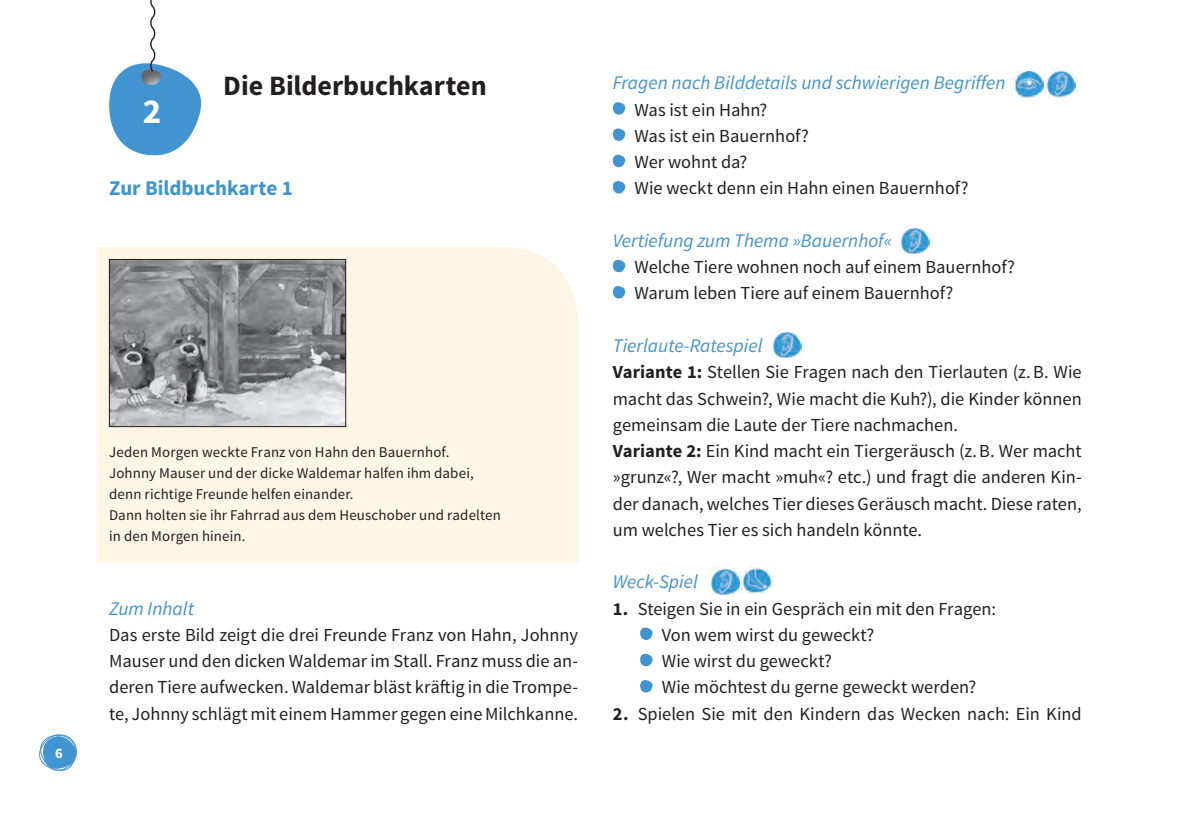
<style>
.page{position:relative;width:1191px;height:819px;background:#fff}
.page>*{position:absolute;margin:0;border:0;box-sizing:border-box;transform-origin:0 0}
.t1{font:700 35px "Source Sans Pro";color:#fff}
.t2{font:700 28px "Source Sans Pro";color:#231f20}
.t3{font:700 21px "Source Sans Pro";color:#4194d0}
.t4{font:italic 19.25px "Source Sans Pro";color:#4194d0}
.t5{font:18.38px/26.2px "Source Sans Pro";color:#231f20}
.t6{font:14.88px/21px "Source Sans Pro";letter-spacing:.01em;color:#231f20}
.t7{font:700 14.53px "Source Sans Pro";color:#fff}
.s1{font-weight:700}
</style>
<div class="page">
<div style="left:97px;top:247px;width:481px;height:315px;background:#fef6e5"></div>
<svg style="left:39px;top:734px;width:38px;height:37px"></svg>
<svg style="left:612px;top:102px;width:14px;height:13px"></svg>
<svg style="left:612px;top:128px;width:14px;height:13px"></svg>
<svg style="left:612px;top:154px;width:14px;height:13px"></svg>
<svg style="left:612px;top:181px;width:14px;height:12px"></svg>
<svg style="left:612px;top:259px;width:14px;height:13px"></svg>
<svg style="left:612px;top:286px;width:14px;height:12px"></svg>
<svg style="left:640px;top:627px;width:13px;height:13px"></svg>
<svg style="left:640px;top:653px;width:13px;height:13px"></svg>
<svg style="left:640px;top:680px;width:13px;height:12px"></svg>
<img style="left:1013px;top:72px;width:30px;height:26px">
<img style="left:1045px;top:69px;width:31px;height:28px">
<img style="left:899px;top:226px;width:30px;height:28px">
<img style="left:771px;top:330px;width:30px;height:28px">
<img style="left:709px;top:567px;width:31px;height:28px">
<img style="left:742px;top:567px;width:30px;height:26px">
<svg style="left:109px;top:0;width:93px;height:155px"></svg>
<img style="left:111px;top:261px;width:233px;height:164px">
<div style="left:109px;top:259px;width:237px;height:168px;border:1px solid #231f20"></div>
<p class="t7" style="left:55px;top:743px;width:9px">6</p>
<h1 class="t1" style="left:143px;top:89px;width:20px">2</h1>
<h2 class="t2" style="left:223px;top:68px;width:265px">Die Bilderbuchkarten</h2>
<p class="t3" style="left:109px;top:175px;width:185px">Zur Bildbuchkarte 1</p>
<p class="t6" style="left:109px;top:442px;width:393px">Jeden Morgen weckte Franz von Hahn den Bauernhof.<br>Johnny Mauser und der dicke Waldemar halfen ihm dabei, denn richtige Freunde helfen einander.<br>Dann holten sie ihr Fahrrad aus dem Heuschober und radelten in den Morgen hinein.</p>
<p class="t4" style="left:109px;top:596px;width:86px">Zum Inhalt</p>
<p class="t5" style="left:109px;top:622px;width:470px;text-align:justify">Das erste Bild zeigt die drei Freunde Franz von Hahn, Johnny Mauser und den dicken Waldemar im Stall. Franz muss die an&shy;deren Tiere aufwecken. Waldemar bläst kräftig in die Trompe&shy;te, Johnny schlägt mit einem Hammer gegen eine Milchkanne.</p>
<p class="t4" style="left:613px;top:71px;width:394px">Fragen nach Bilddetails und schwierigen Begriffen</p>
<p class="t5" style="left:634px;top:97px;width:335px">Was ist ein Hahn?<br>Was ist ein Bauernhof?<br>Wer wohnt da?<br>Wie weckt denn ein Hahn einen Bauernhof?</p>
<p class="t4" style="left:613px;top:229px;width:280px">Vertiefung zum Thema »Bauernhof«</p>
<p class="t5" style="left:634px;top:254px;width:382px">Welche Tiere wohnen noch auf einem Bauernhof?<br>Warum leben Tiere auf einem Bauernhof?</p>
<p class="t4" style="left:613px;top:334px;width:151px">Tierlaute-Ratespiel</p>
<p class="t5" style="left:613px;top:359px;width:470px"><span class="s1">Variante 1:</span> Stellen Sie Fragen nach den Tierlauten (z. B. Wie macht das Schwein?, Wie macht die Kuh?), die Kinder können gemeinsam die Laute der Tiere nachmachen.<br><span class="s1">Variante 2:</span> Ein Kind macht ein Tiergeräusch (z. B. Wer macht »grunz«?, Wer macht »muh«? etc.) und fragt die anderen Kin&shy;der danach, welches Tier dieses Geräusch macht. Diese raten, um welches Tier es sich handeln könnte.</p>
<p class="t4" style="left:613px;top:570px;width:86px">Weck-Spiel</p>
<p class="t5" style="left:662px;top:595px;width:336px;text-indent:-49px"><span class="s1">1.</span> Steigen Sie in ein Gespräch ein mit den Fragen:<br>Von wem wirst du geweckt?<br>Wie wirst du geweckt?<br>Wie möchtest du gerne geweckt werden?</p>
<p class="t5" style="left:613px;top:700px;width:470px"><span class="s1">2.</span> Spielen Sie mit den Kindern das Wecken nach: Ein Kind</p>
</div>
